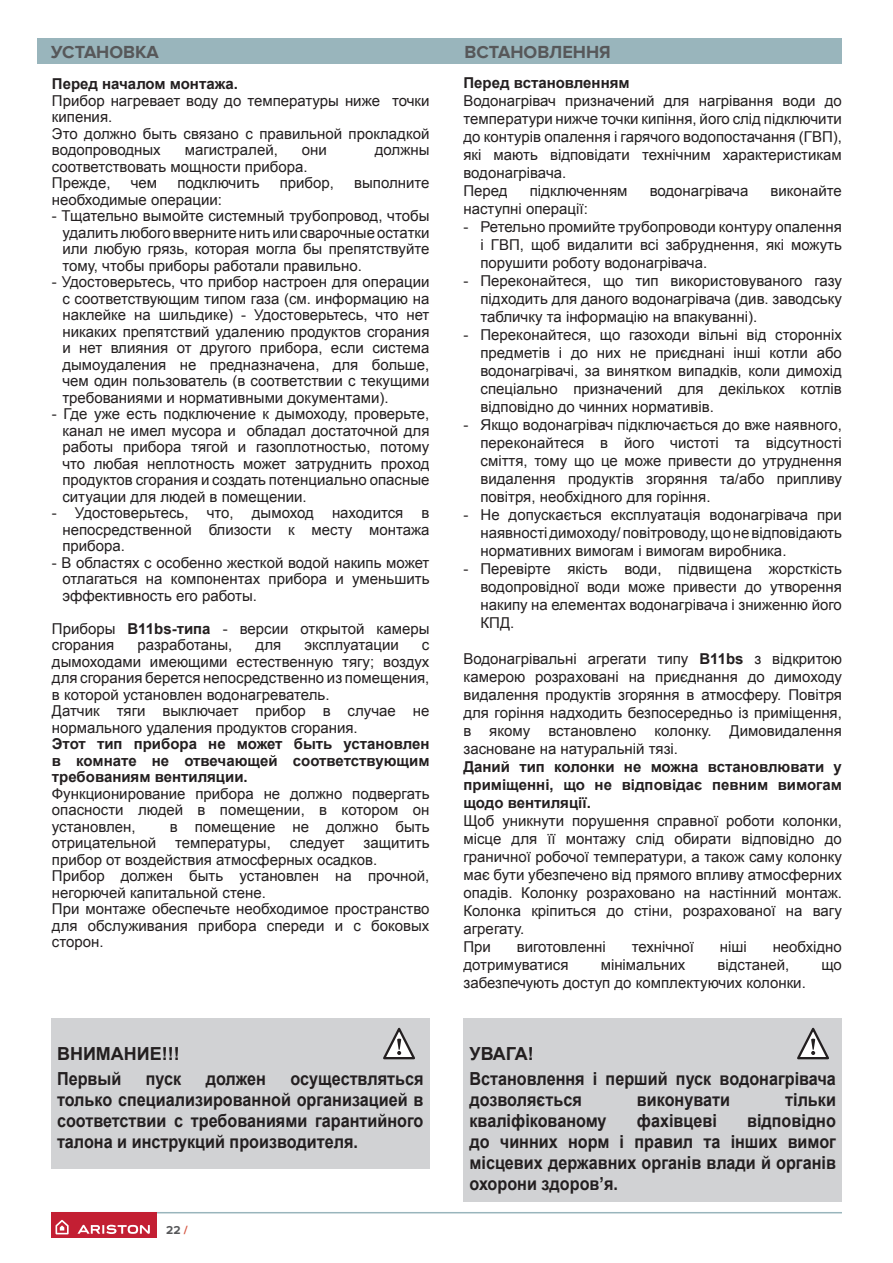
<style>
.page{position:relative;width:893px;height:1263px;background:#fff}
.page>*{position:absolute;margin:0;border:0;box-sizing:border-box;transform-origin:0 0}
.t1{font:700 18px/21px "Arial";color:#231f20;text-align:justify;scale:.9 1}
.t2{font:700 18px/25px "Arial";color:#231f20}
.t3{font:700 18px "Proxima Nova";color:#57585a}
.t4{font:15px/16.5px "Arial";color:#231f20;text-align:justify}
.t5{font:700 15px/16.5px "Arial";color:#231f20;text-align:justify}
.t6{font:700 12px "Proxima Nova";color:#57585a}
.s1{font-weight:700}
.s2{color:#d55541}
</style>
<div class="page">
<hr style="left:51px;top:1212px;width:791px;height:1px;background:#99b5bc">
<div style="left:51px;top:1212px;width:106px;height:26px;background:#c31f33"></div>
<svg style="left:56px;top:1220px;width:13px;height:14px"></svg>
<svg style="left:77px;top:1225px;width:73px;height:9px"></svg>
<div style="left:38px;top:38px;width:804px;height:26px;background:#99b5bc"></div>
<div style="left:51px;top:1019px;width:378px;height:149px;background:#d1d2d4"></div>
<svg style="left:383px;top:1027px;width:32px;height:32px"></svg>
<div style="left:463px;top:1019px;width:379px;height:183px;background:#d1d2d4"></div>
<svg style="left:797px;top:1027px;width:32px;height:32px"></svg>
<p class="t3" style="left:51px;top:42px;width:109px">УСТАНОВКА</p>
<p class="t3" style="left:464px;top:42px;width:148px">ВСТАНОВЛЕННЯ</p>
<p class="t5" style="left:52px;top:76px;width:188px">Перед началом монтажа.</p>
<p class="t4" style="left:52px;top:92px;width:379px;text-align:left">Прибор нагревает воду до температуры ниже точки кипения.<br>Это должно быть связано с правильной прокладкой водопроводных</p>
<p class="t5" style="left:463px;top:75px;width:168px">Перед встановленням</p>
<p class="t4" style="left:463px;top:92px;width:380px;line-height:18px;text-align:left">Водонагрiвач призначений для нагрівання води до температури нижче точки кипіння, його слід підключити до контурів опалення і гарячого водопостачання (ГВП), які мають відповідати технічним характеристикам водонагрiвача.<br>Перед</p>
<p class="t4" style="left:185px;top:142px;width:95px">магистралей,</p>
<p class="t4" style="left:302px;top:142px;width:27px">они</p>
<p class="t4" style="left:375px;top:142px;width:56px">должны</p>
<p class="t4" style="left:52px;top:158px;width:257px">соответствовать мощности прибора.<br>Прежде,</p>
<p class="t4" style="left:131px;top:175px;width:28px">чем</p>
<p class="t4" style="left:177px;top:175px;width:84px">подключить</p>
<p class="t4" style="left:280px;top:175px;width:56px">прибор,</p>
<p class="t4" style="left:354px;top:175px;width:77px">выполните</p>
<p class="t4" style="left:52px;top:191px;width:172px">необходимые операции:</p>
<p class="t4" style="left:62px;top:208px;width:369px;text-indent:-10px">- Тщательно вымойте системный трубопровод, чтобы удалить любого вверните нить или сварочные остатки или любую грязь, которая могла бы препятствуйте тому, чтобы приборы работали правильно.</p>
<p class="t4" style="left:62px;top:274px;width:369px;text-indent:-10px">- Удостоверьтесь, что прибор настроен для операции с соответствующим типом газа (см. информацию на наклейке на шильдике) - Удостоверьтесь, что нет никаких препятствий удалению продуктов сгорания и нет влияния от другого прибора, если система дымоудаления не предназначена, для больше, чем один пользователь (в соответствии с текущими требованиями и нормативными документами).</p>
<p class="t4" style="left:62px;top:406px;width:369px;text-indent:-10px">- Где уже есть подключение к дымоходу, проверьте, канал не имел мусора и обладал достаточной для работы прибора тягой и газоплотностью, потому что любая неплотность может затруднить проход продуктов сгорания и создать потенциально опасные ситуации для людей в помещении.</p>
<p class="t4" style="left:62px;top:505px;width:369px;text-indent:-10px">- Удостоверьтесь, что, дымоход находится в непосредственной близости к месту монтажа прибора.</p>
<p class="t4" style="left:62px;top:554px;width:369px;text-indent:-10px">- В областях с особенно жесткой водой накипь может отлагаться на компонентах прибора и уменьшить эффективность его работы.</p>
<p class="t4" style="left:52px;top:620px;width:379px">Приборы <span class="s1">B11bs-типа</span> - версии открытой камеры сгорания</p>
<p class="t4" style="left:530px;top:183px;width:99px">підключенням</p>
<p class="t4" style="left:650px;top:183px;width:100px">водонагрiвача</p>
<p class="t4" style="left:770px;top:183px;width:73px">виконайте</p>
<p class="t4" style="left:463px;top:201px;width:126px">наступні операції:</p>
<p class="t4" style="left:480px;top:218px;width:363px;line-height:18px;text-indent:-17px">- Ретельно промийте трубопроводи контуру опалення і ГВП, щоб видалити всі забруднення, які можуть порушити роботу водонагрiвача.</p>
<p class="t4" style="left:480px;top:272px;width:363px;line-height:18px;text-indent:-17px">- Переконайтеся, що тип використовуваного газу підходить для даного водонагрiвача (див. заводську табличку та інформацію на впакуванні).</p>
<p class="t4" style="left:480px;top:326px;width:363px;line-height:18px;text-indent:-17px">- Переконайтеся, що газоходи вільні від сторонніх предметів і до них не приєднані інші котли або водонагрівачі, за винятком випадків, коли димохід спеціально призначений для декількох котлів відповідно до чинних нормативів.</p>
<p class="t4" style="left:480px;top:416px;width:363px;line-height:18px;text-indent:-17px">- Якщо водонагрiвач підключається до вже наявного, переконайтеся в його чистоті та відсутності сміття, тому що це може привести до утруднення видалення продуктів згоряння та/або припливу повітря, необхідного для горіння.</p>
<p class="t4" style="left:480px;top:506px;width:363px;line-height:18px;text-indent:-17px">- Не допускається експлуатація водонагрiвача при наявності димоходу/ повітроводу, що не відповідають нормативних вимогам і вимогам виробника.</p>
<p class="t4" style="left:480px;top:560px;width:363px;line-height:18px;text-indent:-17px">- Перевірте якість води, підвищена жорсткість водопровідної води може привести до утворення накипу на елементах водонагрiвача і зниженню його КПД.</p>
<p class="t4" style="left:463px;top:650px;width:380px;line-height:18px">Водонагрівальні агрегати типу <span class="s1">B11bs</span> з відкритою камерою розраховані на приєднання до димоходу видалення продуктів згоряння в атмосферу. Повітря для горіння надходить безпосередньо із приміщення, в якому встановлено колонку. Димовидалення засноване на натуральній тязі.</p>
<p class="t5" style="left:463px;top:759px;width:380px;line-height:18px">Даний тип колонки не можна встановлювати у приміщенні, що не відповідає певним вимогам щодо вентиляції.</p>
<p class="t4" style="left:463px;top:812px;width:380px;line-height:18px;text-align:left">Щоб уникнути порушення справної роботи колонки, місце для її монтажу слід обирати відповідно до граничної робочої температури, а також саму колонку має бути убезпечено від прямого впливу атмосферних опадів. Колонку розраховано на настінний монтаж.<br>Колонка кріпиться до стіни, розрахованої на вагу агрегату.<br>При</p>
<p class="t4" style="left:137px;top:637px;width:96px">разработаны,</p>
<p class="t4" style="left:256px;top:637px;width:27px">для</p>
<p class="t4" style="left:304px;top:637px;width:96px">эксплуатации</p>
<p class="t4" style="left:52px;top:637px;width:379px;text-align:left;text-indent:370px">с дымоходами имеющими естественную тягу; воздух для сгорания берется непосредственно из помещения, в которой установлен водонагреватель.<br>Датчик тяги выключает прибор в случае не нормального удаления продуктов сгорания.</p>
<p class="t5" style="left:52px;top:736px;width:379px">Этот тип прибора не может быть установлен в комнате не отвечающей соответствующим требованиям вентиляции.</p>
<p class="t4" style="left:52px;top:785px;width:379px">Функционирование прибора не должно подвергать опасности людей в помещении, в котором он установлен,</p>
<p class="t4" style="left:170px;top:818px;width:261px">в помещение не должно быть</p>
<p class="t4" style="left:52px;top:835px;width:106px">отрицательной</p>
<p class="t4" style="left:175px;top:835px;width:97px">температуры,</p>
<p class="t4" style="left:290px;top:835px;width:57px">следует</p>
<p class="t4" style="left:52px;top:835px;width:379px;text-align:left;text-indent:312px">защитить прибор от воздействия атмосферных осадков.<br>Прибор должен быть установлен на прочной, негорючей капитальной стене.<br>При монтаже обеспечьте необходимое пространство для обслуживания прибора спереди и с боковых сторон.</p>
<p class="t4" style="left:517px;top:939px;width:91px">виготовленні</p>
<p class="t4" style="left:632px;top:939px;width:64px">технічної</p>
<p class="t4" style="left:720px;top:939px;width:28px">ніші</p>
<p class="t4" style="left:773px;top:939px;width:71px">необхідно</p>
<p class="t4" style="left:463px;top:957px;width:107px">дотримуватися</p>
<p class="t4" style="left:601px;top:957px;width:86px">мінімальних</p>
<p class="t4" style="left:717px;top:957px;width:73px">відстаней,</p>
<p class="t4" style="left:821px;top:957px;width:22px">що</p>
<p class="t4" style="left:463px;top:975px;width:344px">забезпечують доступ до комплектуючих колонки.</p>
<p class="t2" style="left:57px;top:1041px;width:124px">ВНИМАНИЕ!!!<br>Первый</p>
<p class="t1" style="left:57px;top:1068px;width:409px;text-indent:233px">осуществляться только специализированной организацией в соответствии с требованиями гарантийного талона и инструкций производителя.</p>
<p class="t1" style="left:146px;top:1068px;width:41px">пуск</p>
<p class="t1" style="left:206px;top:1068px;width:68px">должен</p>
<p class="t6" style="left:166px;top:1225px;width:23px">22 <span class="s2">/</span></p>
<p class="t2" style="left:469px;top:1041px;width:368px">УВАГА!<br>Встановлення і перший пуск водонагрiвача</p>
<p class="t1" style="left:469px;top:1089px;width:126px">дозволяється</p>
<p class="t1" style="left:637px;top:1089px;width:105px">виконувати</p>
<p class="t1" style="left:785px;top:1089px;width:58px">тільки</p>
<p class="t1" style="left:469px;top:1110px;width:154px">кваліфікованому</p>
<p class="t1" style="left:637px;top:1110px;width:90px">фахівцеві</p>
<p class="t1" style="left:469px;top:1110px;width:409px;text-indent:278px">відповідно до чинних норм і правил та інших вимог місцевих державних органів влади й органів охорони здоров’я.</p>
</div>
